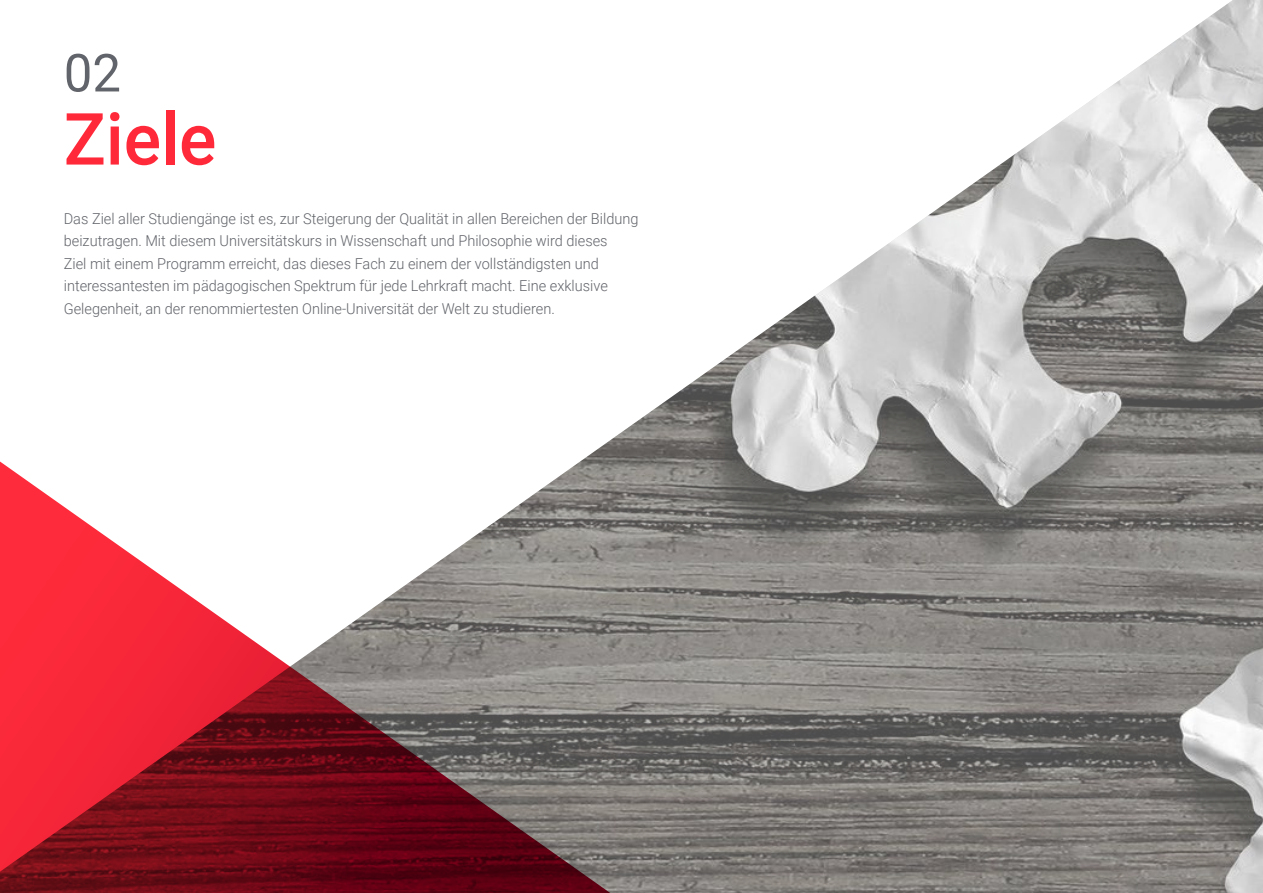
<style>
.page{position:relative;width:1263px;height:893px;background:#fff}
.page>*{position:absolute;margin:0;border:0;box-sizing:border-box;transform-origin:0 0}
.t1{font:500 72px "Roboto";color:#ff293a}
.t2{font:52.5px "Roboto";color:#61646a}
.t3{font:300 15px/22.5px "Roboto";color:#61646a}
</style>
<div class="page">
<img style="left:602px;top:0;width:661px;height:893px">
<svg style="left:0;top:446px;width:640px;height:447px"></svg>
<h2 class="t2" style="left:64px;top:36px;width:59px">02</h2>
<h1 class="t1" style="left:64px;top:89px;width:154px">Ziele</h1>
<p class="t3" style="left:64px;top:207px;width:576px">Das Ziel aller Studiengänge ist es, zur Steigerung der Qualität in allen Bereichen der Bildung beizutragen. Mit diesem Universitätskurs in Wissenschaft und Philosophie wird dieses<br>Ziel mit einem Programm erreicht, das dieses Fach zu einem der vollständigsten und interessantesten im pädagogischen Spektrum für jede Lehrkraft macht. Eine exklusive Gelegenheit, an der renommiertesten Online-Universität der Welt zu studieren.</p>
</div>
